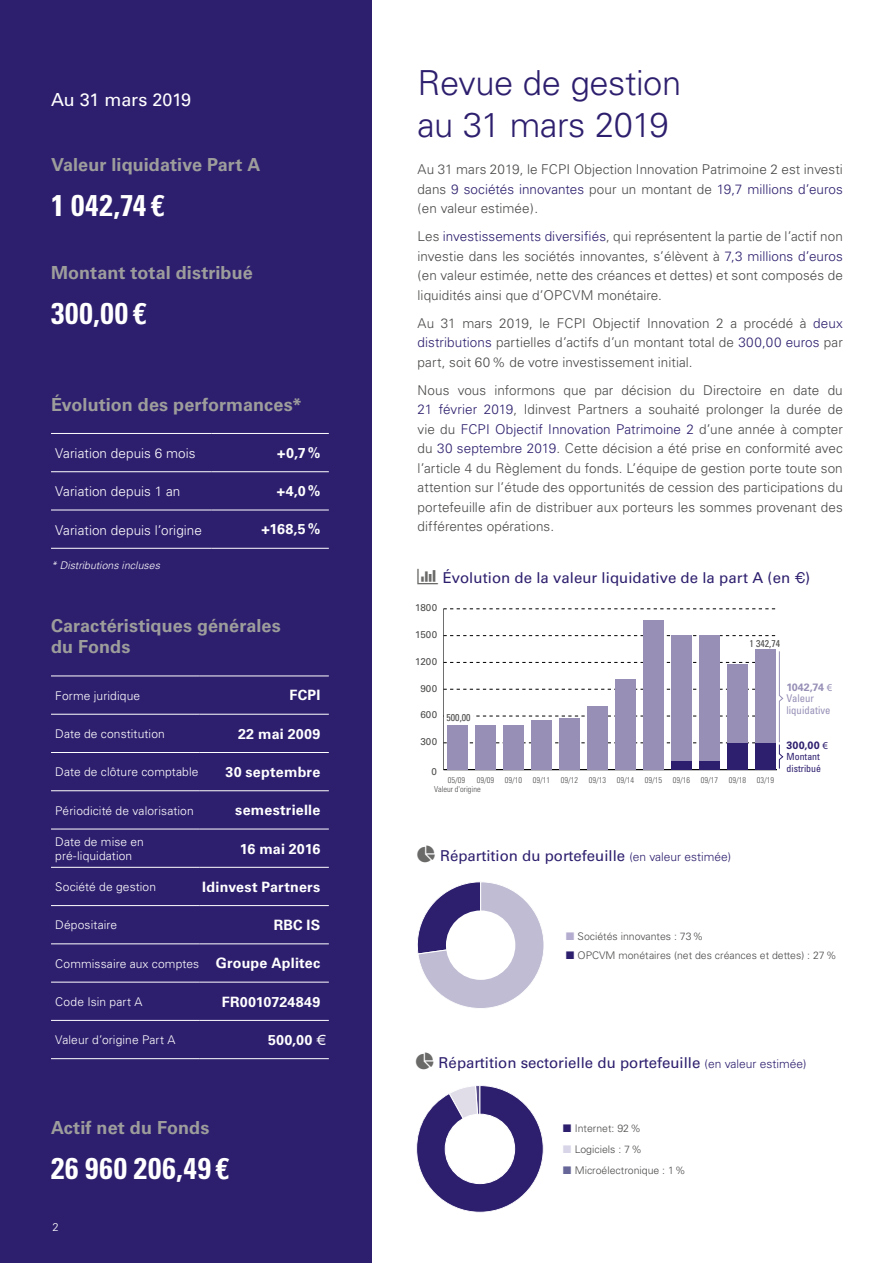
<style>
.page{position:relative;width:893px;height:1263px;background:#fff}
.page>*{position:absolute;margin:0;border:0;box-sizing:border-box;transform-origin:0 0}
.t1{font:300 34.5px/41.4px "Univers";letter-spacing:-.015em;color:#2e1f6e}
.t2{font:700 condensed 30px "Univers";letter-spacing:.035em;color:#fff}
.t3{font:700 18px/21.6px "Univers";letter-spacing:.005em;color:#9d9d9c}
.t4{font:18px "Univers";letter-spacing:-.01em;color:#fff}
.t5{font:15px "Univers";color:#2e1f6e}
.t6{font:700 14.25px "Univers";letter-spacing:.015em;color:#fff}
.t7{font:300 13.5px/19.5px "Univers";letter-spacing:.005em;color:#4a4a49;text-align:justify}
.t8{font:300 13.5px "Univers";letter-spacing:.005em;color:#fff}
.t9{font:300 12px/14.4px "Univers";letter-spacing:.01em;color:#fff}
.t10{font:300 11.25px "Univers";color:#fff}
.t11{font:condensed 10.65px/11.6px "Univers";color:#978fb6}
.t12{font:700 10.65px "Univers";color:#2e1f6e}
.t13{font:300 10.5px/21.1px "Univers";color:#4a4a49}
.t14{font:italic 300 10.5px "Univers";letter-spacing:.005em;color:#fff}
.t15{font:9.9px "Univers";color:#4a4a49}
.t16{font:condensed 9.9px/11.9px "Univers";color:#2e1f6e}
.t17{font:condensed 9.9px "Univers";color:#4a4a49}
.t18{font:300 condensed 8.25px "Univers";color:#4a4a49}
.s1{font-family:"Helvetica Neue"}
.s2{font-weight:700;font-size:14.25px}
.s3{color:#2e1f6e}
.s4{font-family:"Helvetica"}
.s5{font-weight:700;font-stretch:normal}
.s6{font-family:"Myriad Pro";font-stretch:normal}
.s7{font-family:"Myriad Pro";font-weight:400}
.s8{font-weight:300;font-size:12px}
</style>
<div class="page">
<div style="left:0;top:0;width:371px;height:1263px;background:#2e1f6e"></div>
<hr style="left:51px;top:433px;width:160px;height:1px;background:#fff">
<hr style="left:211px;top:433px;width:118px;height:1px;background:#fff">
<hr style="left:51px;top:471px;width:160px;height:1px;background:#fff">
<hr style="left:211px;top:471px;width:118px;height:1px;background:#fff">
<hr style="left:51px;top:510px;width:160px;height:1px;background:#fff">
<hr style="left:211px;top:510px;width:118px;height:1px;background:#fff">
<hr style="left:51px;top:548px;width:160px;height:1px;background:#fff">
<hr style="left:211px;top:548px;width:118px;height:1px;background:#fff">
<hr style="left:51px;top:675px;width:149px;height:1px;background:#fff">
<hr style="left:200px;top:675px;width:129px;height:1px;background:#fff">
<hr style="left:51px;top:714px;width:149px;height:1px;background:#fff">
<hr style="left:200px;top:714px;width:129px;height:1px;background:#fff">
<hr style="left:51px;top:752px;width:149px;height:1px;background:#fff">
<hr style="left:200px;top:752px;width:129px;height:1px;background:#fff">
<hr style="left:51px;top:790px;width:149px;height:1px;background:#fff">
<hr style="left:200px;top:790px;width:129px;height:1px;background:#fff">
<hr style="left:51px;top:829px;width:149px;height:1px;background:#fff">
<hr style="left:200px;top:829px;width:129px;height:1px;background:#fff">
<hr style="left:51px;top:867px;width:149px;height:1px;background:#fff">
<hr style="left:200px;top:867px;width:129px;height:1px;background:#fff">
<hr style="left:51px;top:905px;width:149px;height:1px;background:#fff">
<hr style="left:200px;top:905px;width:129px;height:1px;background:#fff">
<hr style="left:51px;top:943px;width:149px;height:1px;background:#fff">
<hr style="left:200px;top:943px;width:129px;height:1px;background:#fff">
<hr style="left:51px;top:982px;width:149px;height:1px;background:#fff">
<hr style="left:200px;top:982px;width:129px;height:1px;background:#fff">
<hr style="left:51px;top:1020px;width:149px;height:1px;background:#fff">
<hr style="left:200px;top:1020px;width:129px;height:1px;background:#fff">
<hr style="left:51px;top:1058px;width:149px;height:1px;background:#fff">
<hr style="left:200px;top:1058px;width:129px;height:1px;background:#fff">
<hr style="left:443px;top:609px;width:1px;height:161px;background:#706f6f">
<svg style="left:443px;top:635px;width:333px;height:1px"></svg>
<svg style="left:443px;top:608px;width:333px;height:1px"></svg>
<div style="left:643px;top:620px;width:21px;height:150px;background:#978fb6"></div>
<div style="left:671px;top:635px;width:21px;height:126px;background:#978fb6"></div>
<div style="left:699px;top:635px;width:21px;height:126px;background:#978fb6"></div>
<svg style="left:443px;top:650px;width:341px;height:120px"></svg>
<svg style="left:417px;top:881px;width:127px;height:127px"></svg>
<div style="left:446px;top:910px;width:69px;height:70px;background:#fff;border-radius:50%"></div>
<svg style="left:416px;top:1085px;width:128px;height:127px"></svg>
<div style="left:445px;top:1114px;width:70px;height:69px;background:#fff;border-radius:50%"></div>
<div style="left:445px;top:1114px;width:70px;height:70px;border:1px solid #fff;border-radius:50%"></div>
<h3 class="t4" style="left:51px;top:89px;width:142px">Au 31 mars 2019</h3>
<h3 class="t3" style="left:51px;top:154px;width:211px">Valeur liquidative Part A</h3>
<h2 class="t2" style="left:51px;top:187px;width:115px">1 042,74<span class="s1">€</span></h2>
<h3 class="t3" style="left:51px;top:262px;width:203px">Montant total distribué</h3>
<h2 class="t2" style="left:51px;top:295px;width:97px">300,00<span class="s1">€</span></h2>
<h3 class="t3" style="left:51px;top:394px;width:253px">Évolution des performances*</h3>
<p class="t8" style="left:55px;top:445px;width:142px">Variation depuis 6 mois</p>
<p class="t6" style="left:277px;top:445px;width:45px">+0,7%</p>
<p class="t8" style="left:55px;top:483px;width:127px">Variation depuis 1 an</p>
<p class="t6" style="left:277px;top:483px;width:45px">+4,0%</p>
<p class="t8" style="left:55px;top:522px;width:148px">Variation depuis l’origine</p>
<p class="t6" style="left:261px;top:521px;width:60px">+168,5%</p>
<p class="t14" style="left:51px;top:559px;width:111px">* Distributions incluses</p>
<h3 class="t3" style="left:51px;top:615px;width:231px">Caractéristiques générales du Fonds</h3>
<p class="t9" style="left:55px;top:688px;width:86px">Forme juridique</p>
<p class="t6" style="left:290px;top:687px;width:32px">FCPI</p>
<p class="t9" style="left:55px;top:727px;width:111px">Date de constitution</p>
<p class="t6" style="left:238px;top:725px;width:84px">22 mai 2009</p>
<p class="t9" style="left:55px;top:765px;width:145px">Date de clôture comptable</p>
<p class="t6" style="left:226px;top:764px;width:96px">30 septembre</p>
<p class="t9" style="left:55px;top:803px;width:140px">Périodicité de valorisation</p>
<p class="t6" style="left:235px;top:802px;width:87px">semestrielle</p>
<p class="t9" style="left:55px;top:834px;width:90px">Date de mise en pré-liquidation</p>
<p class="t6" style="left:240px;top:840px;width:82px">16 mai 2016</p>
<p class="t9" style="left:55px;top:880px;width:102px">Société de gestion</p>
<p class="t6" style="left:202px;top:878px;width:120px">Idinvest Partners</p>
<p class="t9" style="left:55px;top:918px;width:63px">Dépositaire</p>
<p class="t6" style="left:274px;top:917px;width:48px">RBC IS</p>
<p class="t9" style="left:55px;top:956px;width:267px">Commissaire aux comptes <span class="s2">Groupe Aplitec</span></p>
<p class="t9" style="left:55px;top:994px;width:89px">Code Isin part A</p>
<p class="t6" style="left:222px;top:993px;width:100px">FR0010724849</p>
<p class="t9" style="left:55px;top:1033px;width:122px">Valeur d’origine Part A</p>
<p class="t6" style="left:268px;top:1031px;width:54px">500,00 €</p>
<h3 class="t3" style="left:51px;top:1117px;width:160px">Actif net du Fonds</h3>
<h2 class="t2" style="left:51px;top:1150px;width:180px">26 960 206,49<span class="s1">€</span></h2>
<p class="t10" style="left:53px;top:1220px;width:8px">2</p>
<h1 class="t1" style="left:418px;top:62px;width:265px">Revue de gestion au 31 mars 2019</h1>
<p class="t7" style="left:418px;top:160px;width:427px">Au 31 mars 2019, le FCPI Objection Innovation Patrimoine 2 est investi dans <span class="s3">9 sociétés innovantes</span> pour un montant de <span class="s3">19,7 millions d’euros </span>(en valeur estimée).</p>
<p class="t7" style="left:418px;top:227px;width:427px">Les <span class="s3">investissements diversifiés</span>, qui représentent la partie de l’actif non investie dans les sociétés innovantes, s’élèvent à <span class="s3">7,3 millions d’euros </span>(en valeur estimée, nette des créances et dettes) et sont composés de liquidités ainsi que d’OPCVM monétaire.</p>
<p class="t7" style="left:418px;top:313px;width:427px">Au 31 mars 2019, le FCPI Objectif Innovation 2 a procédé à <span class="s3">deux distributions</span> partielles d’actifs d’un montant total de <span class="s3">300,00 euros</span> par part, soit 60% de votre investissement initial.</p>
<p class="t7" style="left:418px;top:380px;width:427px">Nous vous informons que par décision du Directoire en date du <span class="s3">21 février 2019</span>, Idinvest Partners a souhaité prolonger la durée de vie du <span class="s3">FCPI Objectif Innovation Patrimoine 2</span> d’une année à compter du <span class="s3">30 septembre 2019</span>. Cette décision a été prise en conformité avec l’article 4 du Règlement du fonds. L’équipe de gestion porte toute son attention sur l’étude des opportunités de cession des participations du portefeuille afin de distribuer aux porteurs les sommes provenant des différentes opérations.</p>
<p class="t5" style="left:443px;top:569px;width:369px">Évolution de la valeur liquidative de la part A (en <span class="s4">€</span>)</p>
<p class="t15" style="left:415px;top:602px;width:24px">1800</p>
<p class="t15" style="left:415px;top:629px;width:24px">1500</p>
<p class="t15" style="left:415px;top:655px;width:24px">1200</p>
<p class="t15" style="left:420px;top:682px;width:18px">900</p>
<p class="t15" style="left:420px;top:709px;width:18px">600</p>
<p class="t15" style="left:420px;top:736px;width:18px">300</p>
<p class="t15" style="left:431px;top:766px;width:7px">0</p>
<p class="t17" style="left:447px;top:711px;width:26px">500,00</p>
<p class="t17" style="left:750px;top:637px;width:32px">1 342,74</p>
<p class="t11" style="left:787px;top:681px;width:47px"><span class="s5">1042,74</span> <span class="s6">€<br></span>Valeur liquidative</p>
<p class="t12" style="left:787px;top:738px;width:43px">300,00 <span class="s7">€</span></p>
<p class="t16" style="left:787px;top:751px;width:36px">Montant distribué</p>
<p class="t18" style="left:448px;top:775px;width:19px">05/09</p>
<p class="t18" style="left:477px;top:775px;width:19px">09/09</p>
<p class="t18" style="left:505px;top:775px;width:19px">09/10</p>
<p class="t18" style="left:533px;top:775px;width:19px">09/11</p>
<p class="t18" style="left:561px;top:775px;width:19px">09/12</p>
<p class="t18" style="left:589px;top:775px;width:19px">09/13</p>
<p class="t18" style="left:617px;top:775px;width:19px">09/14</p>
<p class="t18" style="left:645px;top:775px;width:19px">09/15</p>
<p class="t18" style="left:673px;top:775px;width:19px">09/16</p>
<p class="t18" style="left:701px;top:775px;width:19px">09/17</p>
<p class="t18" style="left:729px;top:775px;width:19px">09/18</p>
<p class="t18" style="left:757px;top:775px;width:19px">03/19</p>
<p class="t18" style="left:434px;top:784px;width:48px">Valeur d'origine</p>
<p class="t5" style="left:440px;top:847px;width:293px">Répartition du portefeuille <span class="s8">(en valeur estimée)</span></p>
<p class="t13" style="left:578px;top:927px;width:260px;line-height:18.9px">Sociétés innovantes : 73%<br>OPCVM monétaires (net des créances et dettes) : 27%</p>
<p class="t5" style="left:439px;top:1054px;width:369px">Répartition sectorielle du portefeuille <span class="s8">(en valeur estimée)</span></p>
<p class="t13" style="left:575px;top:1117px;width:113px">Internet: 92%<br>Logiciels : 7%<br>Microélectronique : 1%</p>
</div>
